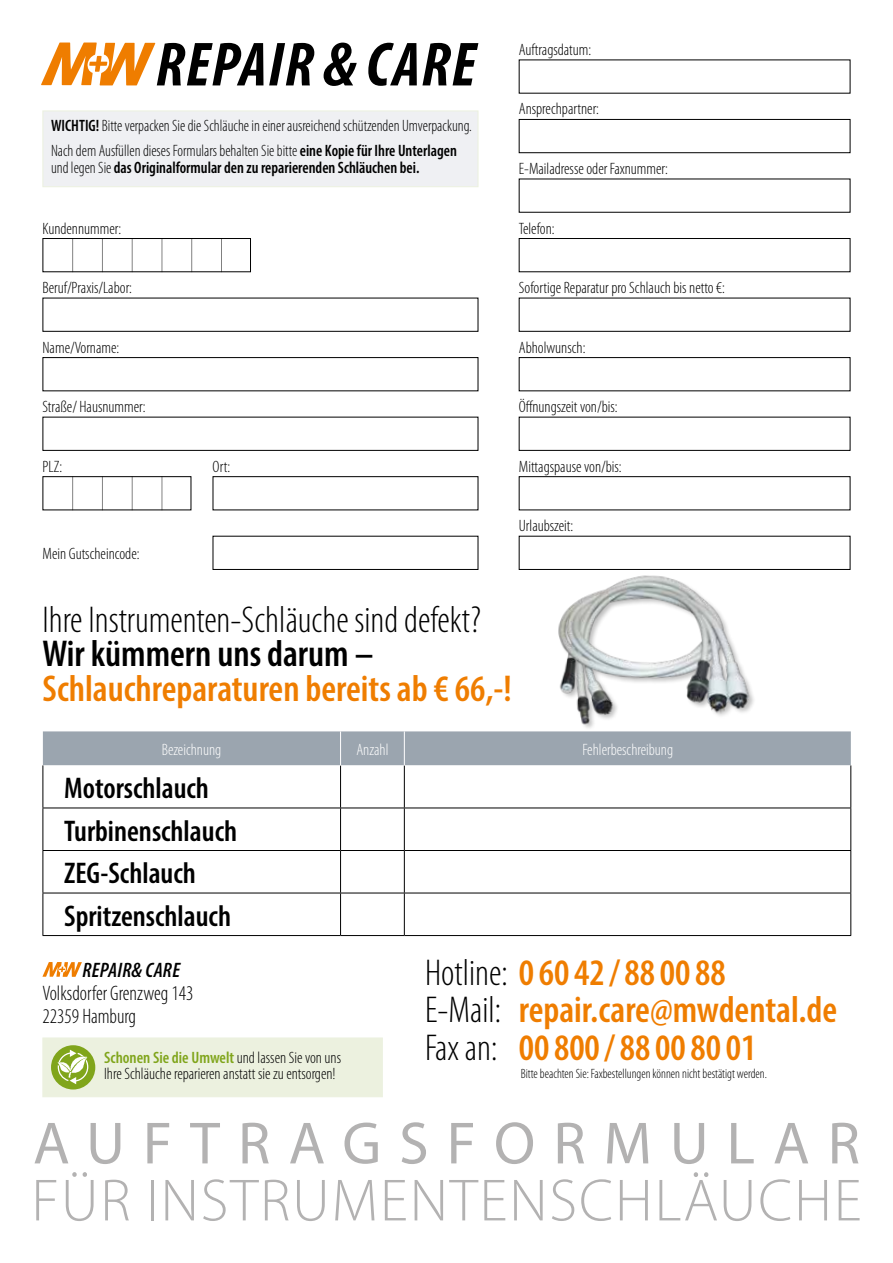
<style>
.page{position:relative;width:893px;height:1263px;background:#fff}
.page>*{position:absolute;margin:0;border:0;box-sizing:border-box;transform-origin:0 0}
.t1{font:300 60px "Myriad Pro";letter-spacing:.03em;color:#b3b2b2}
.t2{font:60px "Myriad Pro";letter-spacing:.3em;color:#b3b2b2}
.t3{font:600 condensed 37.5px/37.5px "Myriad Pro";color:#ef7d00}
.t4{font:300 condensed 37.5px "Myriad Pro";color:#000}
.t5{font:600 condensed 37.5px "Myriad Pro";color:#000}
.t6{font:600 condensed 30px/42.6px "Myriad Pro";color:#000}
.t7{font:300 condensed 21px/23.2px "Myriad Pro";color:#000}
.t8{font:italic 600 condensed 21px "Myriad Pro";letter-spacing:.01em;color:#000}
.t9{font:300 condensed 16.5px/16.5px "Myriad Pro";color:#000}
.t10{font:300 condensed 16.5px/25px "Myriad Pro";color:#000;scale:.96 1}
.t11{font:600 condensed 16.5px "Myriad Pro";color:#000;scale:.96 1}
.t12{font:300 condensed 16.5px "Myriad Pro";color:#fff}
.t13{font:300 condensed 13.5px "Myriad Pro";color:#000}
.s1{font-weight:600}
.s2{font-weight:300}
.s3{font-weight:600;color:#80a51b}
.s4{font-weight:300;color:#000}
</style>
<div class="page">
<div style="left:519px;top:119px;width:331px;height:34px;border:1px solid #000"></div>
<div style="left:519px;top:238px;width:331px;height:34px;border:1px solid #000"></div>
<div style="left:519px;top:298px;width:331px;height:34px;border:1px solid #000"></div>
<div style="left:519px;top:357px;width:331px;height:34px;border:1px solid #000"></div>
<div style="left:519px;top:417px;width:331px;height:34px;border:1px solid #000"></div>
<div style="left:519px;top:476px;width:331px;height:34px;border:1px solid #000"></div>
<div style="left:43px;top:1037px;width:340px;height:60px;background:#ecf1df;border:1px solid #ecf1df"></div>
<div style="left:43px;top:111px;width:435px;height:76px;background:#eff0f3;border:1px solid #ecf1df"></div>
<svg style="left:42px;top:962px;width:40px;height:15px"></svg>
<svg style="left:41px;top:43px;width:437px;height:43px"></svg>
<div style="left:43px;top:298px;width:435px;height:34px;border:1px solid #000"></div>
<div style="left:43px;top:238px;width:208px;height:34px;border:1px solid #000"></div>
<div style="left:43px;top:357px;width:435px;height:34px;border:1px solid #000"></div>
<div style="left:43px;top:417px;width:435px;height:34px;border:1px solid #000"></div>
<div style="left:43px;top:476px;width:148px;height:34px;border:1px solid #000"></div>
<div style="left:213px;top:476px;width:265px;height:34px;border:1px solid #000"></div>
<div style="left:213px;top:536px;width:265px;height:34px;border:1px solid #000"></div>
<hr style="left:72px;top:476px;width:1px;height:34px;background:#000">
<hr style="left:72px;top:238px;width:1px;height:34px;background:#000">
<hr style="left:102px;top:238px;width:1px;height:34px;background:#000">
<hr style="left:132px;top:238px;width:1px;height:34px;background:#000">
<hr style="left:162px;top:238px;width:1px;height:34px;background:#000">
<hr style="left:191px;top:238px;width:1px;height:34px;background:#000">
<hr style="left:221px;top:238px;width:1px;height:34px;background:#000">
<hr style="left:102px;top:476px;width:1px;height:34px;background:#000">
<hr style="left:132px;top:476px;width:1px;height:34px;background:#000">
<hr style="left:162px;top:476px;width:1px;height:34px;background:#000">
<div style="left:51px;top:1045px;width:44px;height:44px;background:#80a51b;border-radius:50%"></div>
<svg style="left:57px;top:1050px;width:32px;height:34px"></svg>
<img style="left:57px;top:1057px;width:30px;height:21px">
<div style="left:43px;top:731px;width:808px;height:34px;background:#9ba5af"></div>
<svg style="left:44px;top:765px;width:806px;height:170px"></svg>
<hr style="left:43px;top:765px;width:1px;height:42px;background:#000">
<hr style="left:340px;top:765px;width:1px;height:42px;background:#000">
<hr style="left:404px;top:765px;width:1px;height:42px;background:#000">
<hr style="left:850px;top:765px;width:1px;height:42px;background:#000">
<hr style="left:43px;top:807px;width:298px;height:1px;background:#000">
<hr style="left:43px;top:808px;width:1px;height:42px;background:#000">
<hr style="left:341px;top:807px;width:63px;height:1px;background:#000">
<hr style="left:340px;top:808px;width:1px;height:42px;background:#000">
<hr style="left:404px;top:807px;width:447px;height:1px;background:#000">
<hr style="left:404px;top:808px;width:1px;height:42px;background:#000">
<hr style="left:850px;top:808px;width:1px;height:42px;background:#000">
<hr style="left:43px;top:850px;width:298px;height:1px;background:#000">
<hr style="left:43px;top:851px;width:1px;height:42px;background:#000">
<hr style="left:341px;top:850px;width:63px;height:1px;background:#000">
<hr style="left:340px;top:851px;width:1px;height:42px;background:#000">
<hr style="left:404px;top:850px;width:447px;height:1px;background:#000">
<hr style="left:404px;top:851px;width:1px;height:42px;background:#000">
<hr style="left:850px;top:851px;width:1px;height:42px;background:#000">
<hr style="left:43px;top:893px;width:298px;height:1px;background:#000">
<hr style="left:43px;top:893px;width:1px;height:42px;background:#000">
<hr style="left:341px;top:893px;width:63px;height:1px;background:#000">
<hr style="left:340px;top:893px;width:1px;height:42px;background:#000">
<hr style="left:404px;top:893px;width:447px;height:1px;background:#000">
<hr style="left:404px;top:893px;width:1px;height:42px;background:#000">
<hr style="left:850px;top:893px;width:1px;height:42px;background:#000">
<hr style="left:43px;top:935px;width:298px;height:1px;background:#000">
<hr style="left:341px;top:935px;width:63px;height:1px;background:#000">
<hr style="left:404px;top:935px;width:447px;height:1px;background:#000">
<hr style="left:340px;top:731px;width:1px;height:34px;background:#fff">
<hr style="left:404px;top:731px;width:1px;height:34px;background:#fff">
<img style="left:551px;top:569px;width:207px;height:167px">
<p class="t9" style="left:519px;top:41px;width:74px">Auftragsdatum:</p>
<p class="t10" style="left:51px;top:113px;width:440px"><span class="s1">WICHTIG!</span> Bitte verpacken Sie die Schläuche in einer ausreichend schützenden Umverpackung.<br>Nach dem Ausfüllen dieses Formulars behalten Sie bitte <span class="s1">eine Kopie für Ihre Unterlagen</span></p>
<p class="t11" style="left:51px;top:157px;width:385px"><span class="s2">und legen Sie</span> das Originalformular den zu reparierenden Schläuchen bei.</p>
<p class="t9" style="left:43px;top:220px;width:80px">Kundennummer:</p>
<p class="t9" style="left:519px;top:101px;width:82px">Ansprechpartner:</p>
<p class="t9" style="left:519px;top:160px;width:151px">E-Mailadresse oder Faxnummer:</p>
<p class="t9" style="left:519px;top:220px;width:37px">Telefon:</p>
<p class="t9" style="left:43px;top:279px;width:91px">Beruf/Praxis/Labor:</p>
<p class="t9" style="left:519px;top:279px;width:208px">Sofortige Reparatur pro Schlauch bis netto €:</p>
<p class="t9" style="left:43px;top:339px;width:78px">Name/Vorname:</p>
<p class="t9" style="left:519px;top:339px;width:68px">Abholwunsch:</p>
<p class="t9" style="left:43px;top:398px;width:105px">Straße/ Hausnummer:</p>
<p class="t9" style="left:519px;top:398px;width:100px">Öffnungszeit von/bis:</p>
<p class="t9" style="left:43px;top:458px;width:21px">PLZ:</p>
<p class="t9" style="left:213px;top:458px;width:19px">Ort:</p>
<p class="t9" style="left:519px;top:458px;width:104px">Mittagspause von/bis:</p>
<p class="t9" style="left:519px;top:517px;width:56px">Urlaubszeit:</p>
<p class="t9" style="left:43px;top:545px;width:99px">Mein Gutscheincode:</p>
<h2 class="t4" style="left:43px;top:597px;width:440px">Ihre Instrumenten-Schläuche sind defekt?</h2>
<h2 class="t5" style="left:43px;top:631px;width:332px">Wir kümmern uns darum –</h2>
<h2 class="t3" style="left:43px;top:669px;width:471px">Schlauchreparaturen bereits ab € 66,-!</h2>
<p class="t12" style="left:162px;top:739px;width:61px">Bezeichnung</p>
<p class="t12" style="left:356px;top:739px;width:34px">Anzahl</p>
<p class="t12" style="left:582px;top:739px;width:92px">Fehlerbeschreibung</p>
<h3 class="t6" style="left:64px;top:766px;width:174px">Motorschlauch<br>Turbinenschlauch<br>ZEG-Schlauch<br>Spritzenschlauch</h3>
<p class="t8" style="left:82px;top:957px;width:99px">REPAIR&amp; CARE</p>
<p class="t7" style="left:43px;top:981px;width:152px">Volksdorfer Grenzweg 143<br>22359 Hamburg</p>
<p class="t9" style="left:104px;top:1049px;width:238px"><span class="s3">Schonen Sie die Umwelt</span> und lassen Sie von uns<br>Ihre Schläuche reparieren anstatt sie zu entsorgen!</p>
<h2 class="t3" style="left:425px;top:953px;width:414px"><span class="s4">Hotline:</span> 0 60 42 / 88 00 88<br><span class="s4">E-Mail:</span> repair.care@mwdental.de<br><span class="s4">Fax an:</span> 00 800 / 88 00 80 01</h2>
<p class="t13" style="left:521px;top:1065px;width:248px">Bitte beachten Sie: Faxbestellungen können nicht bestätigt werden.</p>
<h1 class="t2" style="left:33px;top:1106px;width:828px">AUFTRAGSFORMULAR</h1>
<h1 class="t1" style="left:31px;top:1164px;width:832px">FÜR INSTRUMENTENSCHLÄUCHE</h1>
</div>
